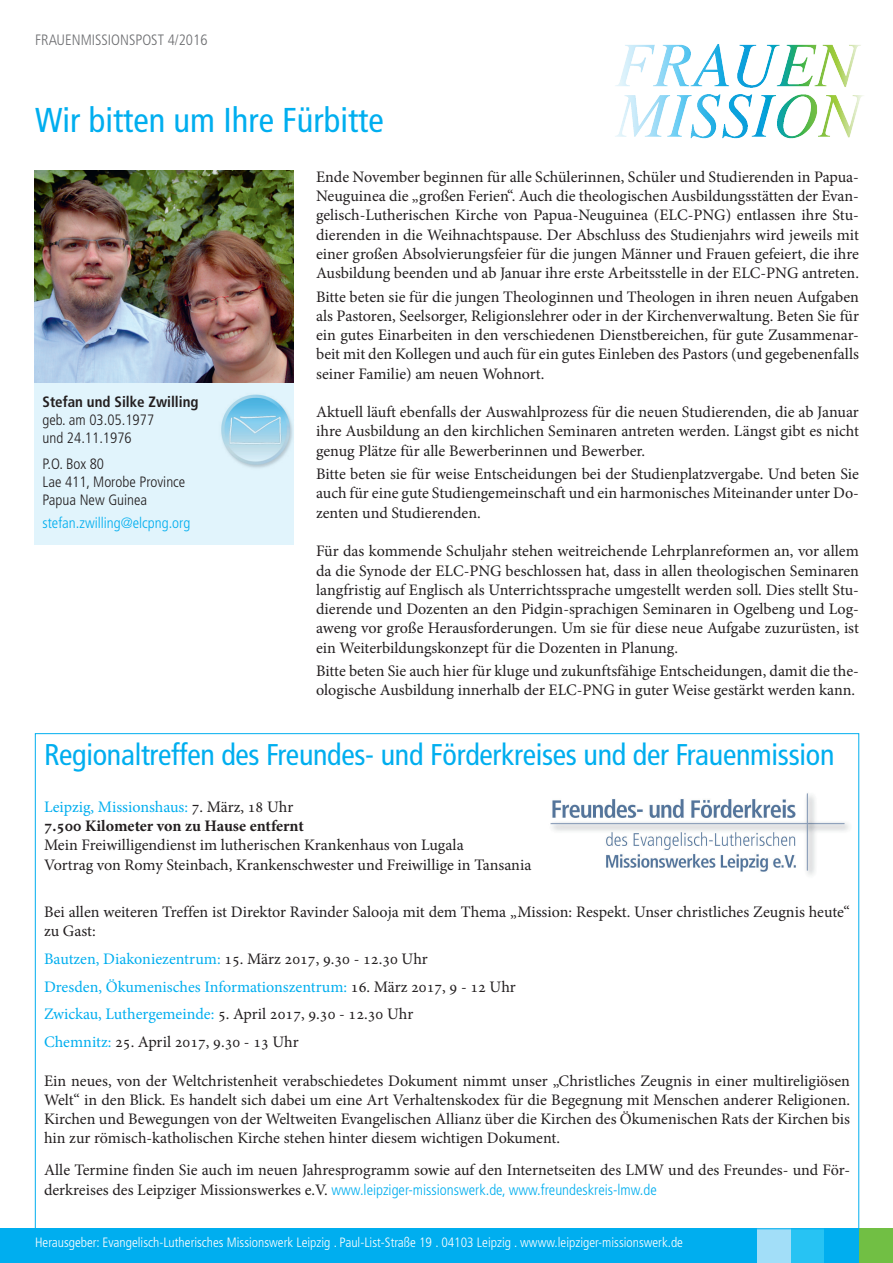
<style>
.page{position:relative;width:893px;height:1263px;background:#fff}
.page>*{position:absolute;margin:0;border:0;box-sizing:border-box;transform-origin:0 0}
.t1{font:condensed 34.5px "Frutiger";color:#00aeef}
.t2{font:condensed 30px "Frutiger";letter-spacing:-.01em;color:#00aeef}
.t3{font:16.05px/19.2px "Minion Pro";color:#231f20;text-align:justify}
.t4{font:16.05px/27.8px "Minion Pro";color:#00aeef}
.t5{font:700 16.05px/19.2px "Minion Pro";letter-spacing:-.005em;color:#231f20}
.t6{font:300 condensed 15px "Frutiger";color:#00aeef}
.t7{font:300 condensed 15px/18px "Frutiger";color:#231f20}
.t8{font:300 condensed 15px "Frutiger";color:#6c6d70}
.t9{font:700 condensed 15px "Frutiger";color:#231f20}
.t10{font:300 condensed 13.5px "Frutiger";color:#fff}
.s1{font-weight:400;color:#00aeef}
.s2{font-weight:400}
.s3{color:#231f20}
.s4{font-family:"Minion Pro";font-weight:400;font-stretch:normal;font-size:16.05px;color:#231f20}
</style>
<div class="page">
<div style="left:859px;top:1229px;width:34px;height:34px;background:#71bf44"></div>
<div style="left:791px;top:1229px;width:34px;height:34px;background:#27c3f3"></div>
<div style="left:757px;top:1229px;width:34px;height:34px;background:#a2def8"></div>
<div style="left:825px;top:1229px;width:34px;height:34px;background:#00aeef"></div>
<div style="left:0;top:1229px;width:757px;height:34px;background:#00aeef"></div>
<img style="left:615px;top:44px;width:249px;height:95px">
<img style="left:34px;top:170px;width:259px;height:213px">
<div style="left:34px;top:383px;width:259px;height:161px;background:#e1f4fc"></div>
<img style="left:221px;top:391px;width:73px;height:80px">
<img style="left:550px;top:793px;width:299px;height:82px">
<p class="t8" style="left:35px;top:32px;width:174px">FRAUENMISSIONSPOST 4/2016</p>
<h1 class="t1" style="left:35px;top:100px;width:350px">Wir bitten um Ihre Fürbitte</h1>
<p class="t9" style="left:43px;top:393px;width:158px">Stefan und Silke Zwilling</p>
<p class="t7" style="left:43px;top:411px;width:113px">geb. am 03.05.1977 und 24.11.1976</p>
<p class="t7" style="left:43px;top:455px;width:144px">P.O. Box 80<br>Lae 411, Morobe Province<br>Papua New Guinea</p>
<p class="t6" style="left:43px;top:514px;width:149px">stefan.zwilling@elcpng.org</p>
<p class="t3" style="left:316px;top:167px;width:544px">Ende November beginnen für alle Schülerinnen, Schüler und Studierenden in Papua-Neuguinea die „großen Ferien“. Auch die theologischen Ausbildungsstätten der Evan&shy;gelisch-Lutherischen Kirche von Papua-Neuguinea (ELC-PNG) entlassen ihre Stu&shy;dierenden in die Weihnachtspause. Der Abschluss des Studienjahrs wird jeweils mit einer großen Absolvierungsfeier für die jungen Männer und Frauen gefeiert, die ihre Ausbildung beenden und ab Januar ihre erste Arbeitsstelle in der ELC-PNG antreten.</p>
<p class="t3" style="left:316px;top:287px;width:544px">Bitte beten sie für die jungen Theologinnen und Theologen in ihren neuen Aufgaben als Pastoren, Seelsorger, Religionslehrer oder in der Kirchenverwaltung. Beten Sie für ein gutes Einarbeiten in den verschiedenen Dienstbereichen, für gute Zusammenar&shy;beit mit den Kollegen und auch für ein gutes Einleben des Pastors (und gegebenenfalls seiner Familie) am neuen Wohnort.</p>
<p class="t3" style="left:316px;top:402px;width:544px">Aktuell läuft ebenfalls der Auswahlprozess für die neuen Studierenden, die ab Januar ihre Ausbildung an den kirchlichen Seminaren antreten werden. Längst gibt es nicht genug Plätze für alle Bewerberinnen und Bewerber.</p>
<p class="t3" style="left:316px;top:465px;width:544px">Bitte beten sie für weise Entscheidungen bei der Studienplatzvergabe. Und beten Sie auch für eine gute Studiengemeinschaft und ein harmonisches Miteinander unter Do&shy;zenten und Studierenden.</p>
<p class="t3" style="left:316px;top:542px;width:544px">Für das kommende Schuljahr stehen weitreichende Lehrplanreformen an, vor allem da die Synode der ELC-PNG beschlossen hat, dass in allen theologischen Seminaren langfristig auf Englisch als Unterrichtssprache umgestellt werden soll. Dies stellt Stu&shy;dierende und Dozenten an den Pidgin-sprachigen Seminaren in Ogelbeng und Log&shy;aweng vor große Herausforderungen. Um sie für diese neue Aufgabe zuzurüsten, ist ein Weiterbildungskonzept für die Dozenten in Planung.</p>
<p class="t3" style="left:316px;top:661px;width:544px">Bitte beten Sie auch hier für kluge und zukunftsfähige Entscheidungen, damit die the&shy;ologische Ausbildung innerhalb der ELC-PNG in guter Weise gestärkt werden kann.</p>
<h2 class="t2" style="left:44px;top:737px;width:792px">Regionaltreffen des Freundes- und Förderkreises und der Frauenmission</h2>
<p class="t5" style="left:44px;top:797px;width:261px"><span class="s1">Leipzig, Missionshaus:</span> <span class="s2">7. März, 18 Uhr<br></span>7.500 Kilometer von zu Hause entfernt</p>
<p class="t3" style="left:44px;top:836px;width:489px">Mein Freiwilligendienst im lutherischen Krankenhaus von Lugala<br>Vortrag von Romy Steinbach, Krankenschwester und Freiwillige in Tansania</p>
<p class="t3" style="left:44px;top:902px;width:807px">Bei allen weiteren Treffen ist Direktor Ravinder Salooja mit dem Thema „Mission: Respekt. Unser christliches Zeugnis heute“ zu Gast:</p>
<p class="t4" style="left:44px;top:945px;width:473px">Bautzen, Diakoniezentrum: <span class="s3">15. März 2017, 9.30 - 12.30 Uhr<br></span>Dresden, Ökumenisches Informationszentrum: <span class="s3">16. März 2017, 9 - 12 Uhr </span>Zwickau, Luthergemeinde: <span class="s3">5. April 2017, 9.30 - 12.30 Uhr<br></span>Chemnitz: <span class="s3">25. April 2017, 9.30 - 13 Uhr</span></p>
<p class="t3" style="left:44px;top:1071px;width:808px">Ein neues, von der Weltchristenheit verabschiedetes Dokument nimmt unser „Christliches Zeugnis in einer multireligiösen Welt“ in den Blick. Es handelt sich dabei um eine Art Verhaltenskodex für die Begegnung mit Menschen anderer Religionen.<br>Kirchen und Bewegungen von der Weltweiten Evangelischen Allianz über die Kirchen des Ökumenischen Rats der Kirchen bis hin zur römisch-katholischen Kirche stehen hinter diesem wichtigen Dokument.</p>
<p class="t3" style="left:44px;top:1161px;width:808px">Alle Termine finden Sie auch im neuen Jahresprogramm sowie auf den Internetseiten des LMW und des Freundes- und För-</p>
<p class="t6" style="left:44px;top:1181px;width:614px"><span class="s4">derkreises des Leipziger Missionswerkes e.V.</span> www.leipziger-missionswerk.de, www.freundeskreis-lmw.de</p>
<p class="t10" style="left:35px;top:1234px;width:649px">Herausgeber: Evangelisch-Lutherisches Missionswerk Leipzig . Paul-List-Straße 19 . 04103 Leipzig . wwww.leipziger-missionswerk.de</p>
</div>
